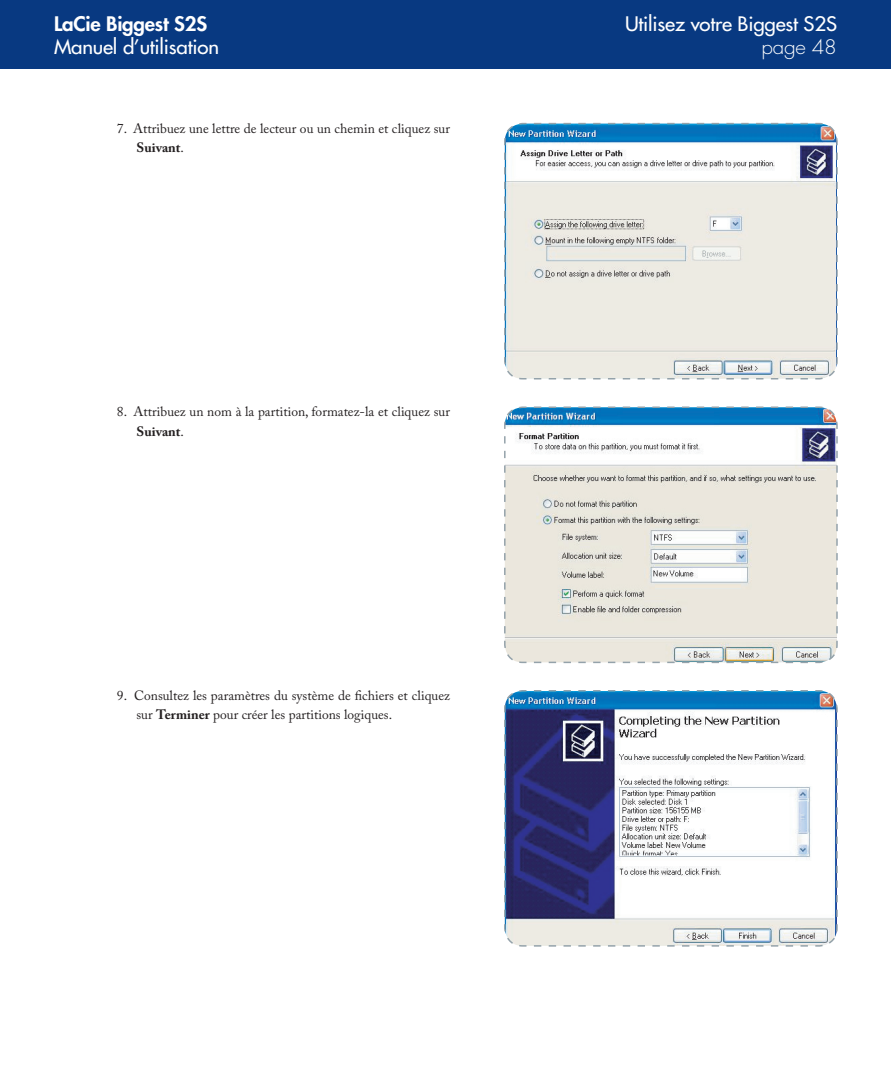
<style>
.page{position:relative;width:891px;height:1080px;background:#fff}
.page>*{position:absolute;margin:0;border:0;box-sizing:border-box;transform-origin:0 0}
.t1{font:19.5px "Futura";letter-spacing:-.01em;color:#fff;scale:1.05 1}
.t2{font:800 19.5px "Futura";letter-spacing:-.01em;color:#fff;scale:1.05 1}
.t3{font:300 19.5px "Futura";color:#fff;scale:1.05 1}
.t4{font:13.5px/19.5px "Adobe Caslon Pro";color:#231f20}
.s1{font-weight:700}
</style>
<div class="page">
<div style="left:0;top:0;width:891px;height:69px;background:#083981"></div>
<svg style="left:504px;top:122px;width:334px;height:258px;background:#d7dede"></svg>
<svg style="left:504px;top:406px;width:334px;height:258px"></svg>
<svg style="left:504px;top:690px;width:334px;height:257px"></svg>
<h1 class="t1" style="left:625px;top:11px;width:203px">Utilisez votre Biggest S2S</h1>
<h1 class="t2" style="left:54px;top:10px;width:147px">LaCie Biggest S2S</h1>
<h1 class="t1" style="left:54px;top:34px;width:159px">Manuel d’utilisation</h1>
<h1 class="t3" style="left:762px;top:34px;width:60px">page 48</h1>
<p class="t4" style="left:136px;top:118px;width:315px;text-indent:-20px">7. Attribuez une lettre de lecteur ou un chemin et cliquez sur<br><span class="s1">Suivant</span>.</p>
<p class="t4" style="left:136px;top:402px;width:315px;text-indent:-20px">8. Attribuez un nom à la partition, formatez-la et cliquez sur<br><span class="s1">Suivant</span>.</p>
<p class="t4" style="left:136px;top:686px;width:315px;text-indent:-20px">9. Consultez les paramètres du système de fichiers et cliquez sur <span class="s1">Terminer</span> pour créer les partitions logiques.</p>
</div>
